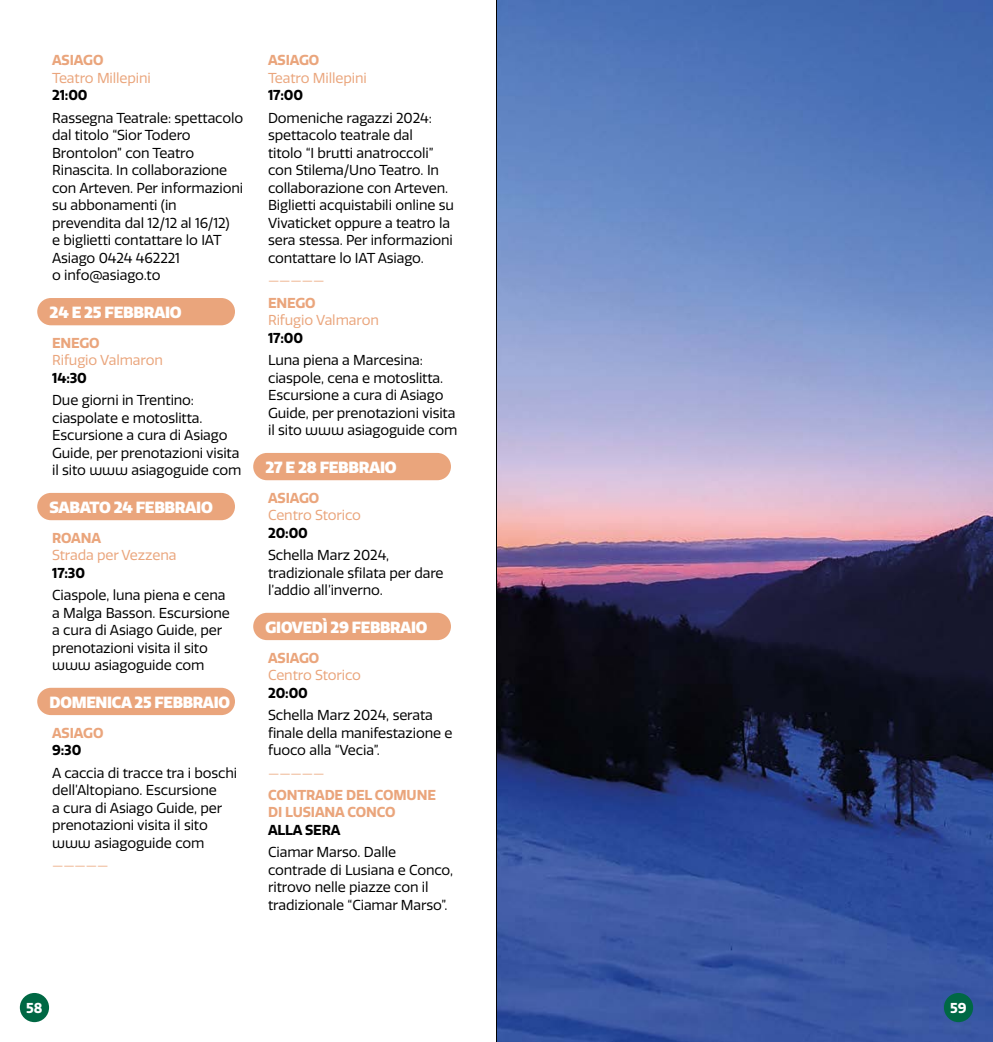
<style>
.page{position:relative;width:993px;height:1042px;background:#fff}
.page>*{position:absolute;margin:0;border:0;box-sizing:border-box;transform-origin:0 0}
.t1{font:900 15.75px "Quatro";letter-spacing:-.02em;color:#fff}
.t2{font:14px/17.5px "Quatro";letter-spacing:-.01em;color:#000}
.t3{font:14px "Quatro";letter-spacing:-.01em;color:#eaa57c}
.t4{font:700 14px/17.5px "Quatro";letter-spacing:-.01em;color:#eaa57c}
.t5{font:700 14px "Quatro";letter-spacing:-.01em;color:#000}
.t6{font:14px "Quatro";color:#f1c1a3}
.t7{font:700 14px "Quatro";color:#fff}
</style>
<div class="page">
<div style="left:37px;top:298px;width:198px;height:27px;background:#eaa57c;border-radius:14px"></div>
<div style="left:37px;top:493px;width:198px;height:27px;background:#eaa57c;border-radius:14px"></div>
<div style="left:37px;top:688px;width:198px;height:27px;background:#eaa57c;border-radius:14px"></div>
<div style="left:253px;top:453px;width:198px;height:27px;background:#eaa57c;border-radius:14px"></div>
<div style="left:253px;top:613px;width:198px;height:27px;background:#eaa57c;border-radius:14px"></div>
<img style="left:497px;top:0;width:495px;height:1042px">
<div style="left:20px;top:993px;width:29px;height:29px;background:#006844;border-radius:50%"></div>
<div style="left:943px;top:993px;width:29px;height:29px;background:#006844;border-radius:50%"></div>
<hr style="left:496px;top:0;width:1px;height:1042px;background:#000">
<p class="t4" style="left:52px;top:52px;width:53px">ASIAGO</p>
<p class="t3" style="left:52px;top:70px;width:100px">Teatro Millepini</p>
<p class="t5" style="left:52px;top:87px;width:37px">21:00</p>
<p class="t2" style="left:52px;top:109px;width:192px">Rassegna Teatrale: spettacolo dal titolo “Sior Todero<br>Brontolon” con Teatro<br>Rinascita. In collaborazione con Arteven. Per informazioni su abbonamenti (in prevendita dal 12/12 al 16/12)<br>e biglietti contattare lo IAT<br>Asiago 0424 462221<br>o info@asiago.to</p>
<p class="t1" style="left:50px;top:303px;width:133px">24 E 25 FEBBRAIO</p>
<p class="t4" style="left:52px;top:334px;width:49px">ENEGO</p>
<p class="t3" style="left:52px;top:352px;width:112px">Rifugio Valmaron</p>
<p class="t5" style="left:52px;top:369px;width:36px">14:30</p>
<p class="t2" style="left:52px;top:392px;width:191px">Due giorni in Trentino: ciaspolate e motoslitta.<br>Escursione a cura di Asiago<br>Guide, per prenotazioni visita il sito www asiagoguide com</p>
<p class="t1" style="left:50px;top:498px;width:165px">SABATO 24 FEBBRAIO</p>
<p class="t4" style="left:52px;top:529px;width:50px">ROANA</p>
<p class="t3" style="left:52px;top:547px;width:126px">Strada per Vezzena</p>
<p class="t5" style="left:52px;top:564px;width:34px">17:30</p>
<p class="t2" style="left:52px;top:587px;width:179px">Ciaspole, luna piena e cena a Malga Basson. Escursione a cura di Asiago Guide, per prenotazioni visita il sito www asiagoguide com</p>
<p class="t1" style="left:50px;top:693px;width:182px">DOMENICA 25 FEBBRAIO</p>
<p class="t4" style="left:52px;top:724px;width:53px">ASIAGO</p>
<p class="t5" style="left:52px;top:742px;width:31px">9:30</p>
<p class="t2" style="left:52px;top:764px;width:186px">A caccia di tracce tra i boschi dell’Altopiano. Escursione<br>a cura di Asiago Guide, per prenotazioni visita il sito www asiagoguide com</p>
<p class="t6" style="left:52px;top:857px;width:58px">—————</p>
<p class="t4" style="left:268px;top:52px;width:53px">ASIAGO</p>
<p class="t3" style="left:268px;top:70px;width:100px">Teatro Millepini</p>
<p class="t5" style="left:268px;top:87px;width:36px">17:00</p>
<p class="t2" style="left:268px;top:109px;width:187px">Domeniche ragazzi 2024: spettacolo teatrale dal<br>titolo “I brutti anatroccoli” con Stilema/Uno Teatro. In collaborazione con Arteven.<br>Biglietti acquistabili online su<br>Vivaticket oppure a teatro la sera stessa. Per informazioni contattare lo IAT Asiago.</p>
<p class="t6" style="left:268px;top:272px;width:58px">—————</p>
<p class="t4" style="left:268px;top:294px;width:49px">ENEGO</p>
<p class="t3" style="left:268px;top:312px;width:112px">Rifugio Valmaron</p>
<p class="t5" style="left:268px;top:329px;width:36px">17:00</p>
<p class="t2" style="left:268px;top:352px;width:191px">Luna piena a Marcesina: ciaspole, cena e motoslitta.<br>Escursione a cura di Asiago<br>Guide, per prenotazioni visita il sito www asiagoguide com</p>
<p class="t1" style="left:265px;top:458px;width:133px">27 E 28 FEBBRAIO</p>
<p class="t4" style="left:268px;top:489px;width:53px">ASIAGO</p>
<p class="t3" style="left:268px;top:507px;width:94px">Centro Storico</p>
<p class="t5" style="left:268px;top:524px;width:41px">20:00</p>
<p class="t2" style="left:268px;top:547px;width:177px">Schella Marz 2024, tradizionale sfilata per dare l’addio all’inverno.</p>
<p class="t1" style="left:265px;top:618px;width:163px">GIOVEDÌ 29 FEBBRAIO</p>
<p class="t4" style="left:268px;top:649px;width:53px">ASIAGO</p>
<p class="t3" style="left:268px;top:667px;width:94px">Centro Storico</p>
<p class="t5" style="left:268px;top:684px;width:41px">20:00</p>
<p class="t2" style="left:268px;top:706px;width:186px">Schella Marz 2024, serata finale della manifestazione e fuoco alla “Vecia”.</p>
<p class="t6" style="left:268px;top:764px;width:58px">—————</p>
<p class="t4" style="left:268px;top:786px;width:169px">CONTRADE DEL COMUNE<br>DI LUSIANA CONCO</p>
<p class="t5" style="left:268px;top:822px;width:74px">ALLA SERA</p>
<p class="t2" style="left:268px;top:844px;width:187px">Ciamar Marso. Dalle contrade di Lusiana e Conco, ritrovo nelle piazze con il tradizionale “Ciamar Marso”.</p>
<p class="t7" style="left:26px;top:999px;width:18px">58</p>
<p class="t7" style="left:949px;top:999px;width:18px">59</p>
</div>
